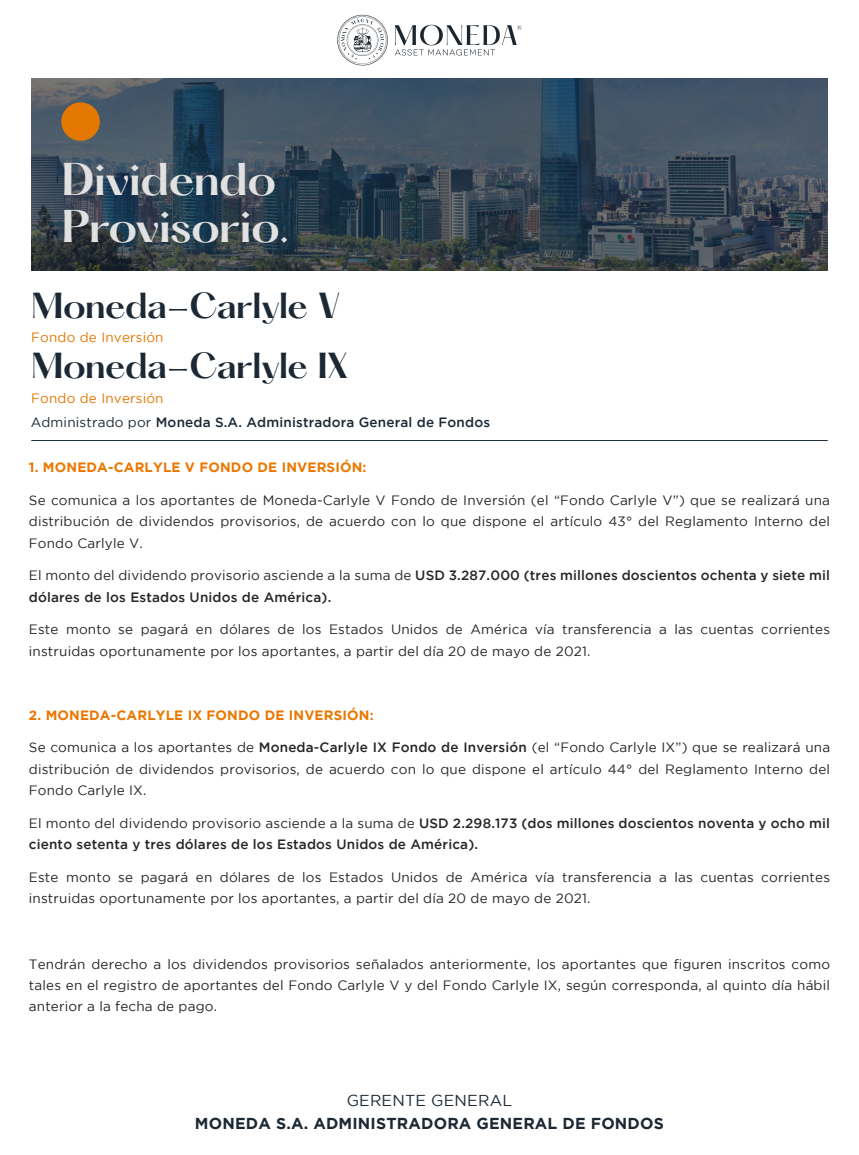
<style>
.page{position:relative;width:859px;height:1155px;background:#fff}
.page>*{position:absolute;margin:0;border:0;box-sizing:border-box;transform-origin:0 0}
.t1{font:600 40.05px/47px "Hatton";letter-spacing:-.02em;color:#e1e1e1}
.t2{font:600 31.72px "Hatton";letter-spacing:-.02em;color:#1c2934}
.t3{font:700 15.75px "Gotham";letter-spacing:.01em;color:#1c2934}
.t4{font:15.75px "Gotham";letter-spacing:.01em;color:#1c2934}
.t5{font:13.5px/21.4px "Gotham";letter-spacing:.01em;color:#272525;text-align:justify}
.t6{font:500 13.5px/21.4px "Gotham";letter-spacing:.01em;color:#272525}
.t7{font:700 13.5px "Gotham";letter-spacing:.01em;color:#eb7700}
.t8{font:500 13.5px "Gotham";letter-spacing:.01em;color:#1c2934}
.t9{font:13.5px "Gotham";letter-spacing:.01em;color:#e47700}
.s1{font-weight:400}
.s2{font-weight:500}
</style>
<div class="page">
<hr style="left:31px;top:440px;width:797px;height:1px;background:#1c2934">
<img style="left:31px;top:78px;width:797px;height:192px">
<div style="left:61px;top:102px;width:39px;height:39px;background:#e47700;border-radius:50%"></div>
<svg style="left:395px;top:25px;width:127px;height:30px"></svg>
<svg style="left:337px;top:15px;width:51px;height:50px"></svg>
<h1 class="t1" style="left:61px;top:158px;width:230px">Dividendo<br>Provisorio.</h1>
<h2 class="t2" style="left:31px;top:288px;width:311px">Moneda-Carlyle V</h2>
<p class="t9" style="left:31px;top:330px;width:134px">Fondo de Inversión</p>
<h2 class="t2" style="left:31px;top:349px;width:319px">Moneda-Carlyle IX</h2>
<p class="t9" style="left:31px;top:391px;width:134px">Fondo de Inversión</p>
<p class="t8" style="left:31px;top:414px;width:461px"><span class="s1">Administrado por</span> Moneda S.A. Administradora General de Fondos</p>
<p class="t7" style="left:29px;top:459px;width:339px">1. MONEDA-CARLYLE V FONDO DE INVERSIÓN:</p>
<p class="t5" style="left:29px;top:489px;width:803px">Se comunica a los aportantes de Moneda-Carlyle V Fondo de Inversión (el “Fondo Carlyle V”) que se realizará una distribución de dividendos provisorios, de acuerdo con lo que dispone el artículo 43° del Reglamento Interno del Fondo Carlyle V.</p>
<p class="t6" style="left:29px;top:564px;width:802px"><span class="s1">El monto del dividendo provisorio asciende a la suma de</span> USD 3.287.000 (tres millones doscientos ochenta y siete mil dólares de los Estados Unidos de América).</p>
<p class="t5" style="left:29px;top:618px;width:803px">Este monto se pagará en dólares de los Estados Unidos de América vía transferencia a las cuentas corrientes instruidas oportunamente por los aportantes, a partir del día 20 de mayo de 2021.</p>
<p class="t7" style="left:29px;top:707px;width:346px">2. MONEDA-CARLYLE IX FONDO DE INVERSIÓN:</p>
<p class="t5" style="left:29px;top:737px;width:803px">Se comunica a los aportantes de <span class="s2">Moneda-Carlyle IX Fondo de Inversión</span> (el “Fondo Carlyle IX”) que se realizará una distribución de dividendos provisorios, de acuerdo con lo que dispone el artículo 44° del Reglamento Interno del Fondo Carlyle IX.</p>
<p class="t6" style="left:29px;top:812px;width:802px"><span class="s1">El monto del dividendo provisorio asciende a la suma de</span> USD 2.298.173 (dos millones doscientos noventa y ocho mil ciento setenta y tres dólares de los Estados Unidos de América).</p>
<p class="t5" style="left:29px;top:866px;width:803px">Este monto se pagará en dólares de los Estados Unidos de América vía transferencia a las cuentas corrientes instruidas oportunamente por los aportantes, a partir del día 20 de mayo de 2021.</p>
<p class="t5" style="left:29px;top:953px;width:802px">Tendrán derecho a los dividendos provisorios señalados anteriormente, los aportantes que figuren inscritos como tales en el registro de aportantes del Fondo Carlyle V y del Fondo Carlyle IX, según corresponda, al quinto día hábil anterior a la fecha de pago.</p>
<p class="t4" style="left:347px;top:1091px;width:167px">GERENTE GENERAL</p>
<p class="t3" style="left:195px;top:1114px;width:470px">MONEDA S.A. ADMINISTRADORA GENERAL DE FONDOS</p>
</div>
